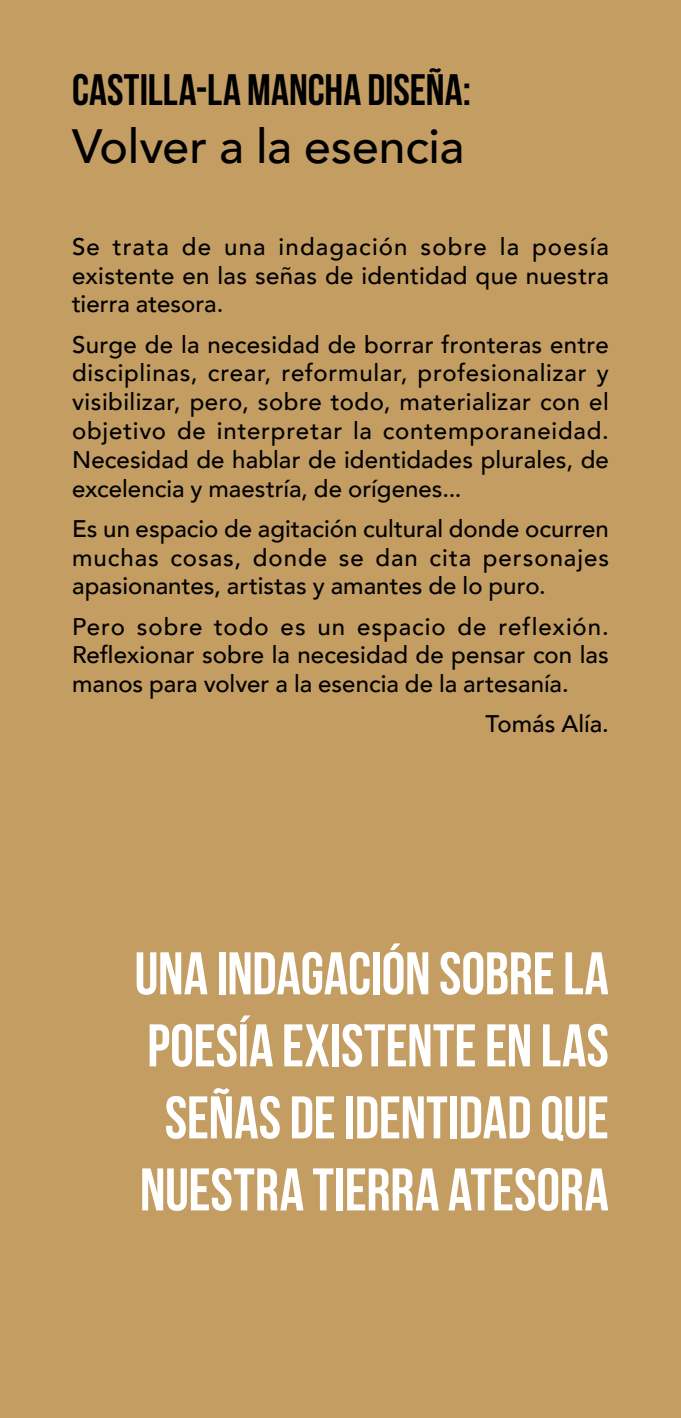
<style>
.page{position:relative;width:681px;height:1418px;background:#fff}
.page>*{position:absolute;margin:0;border:0;box-sizing:border-box;transform-origin:0 0}
.t1{font:700 60px/72px "Bebas Neue";letter-spacing:-.005em;color:#fff;text-align:center}
.t2{font:500 48px "Avenir";letter-spacing:-.005em;color:#000}
.t3{font:700 44px "Bebas Neue";color:#000}
.t4{font:500 24px/28.8px "Avenir";letter-spacing:.005em;color:#000;text-align:justify}
</style>
<div class="page">
<div style="left:0;top:0;width:680px;height:1417px;background:#c39d62"></div>
<h3 class="t3" style="left:72px;top:66px;width:400px">CASTILLA-LA MANCHA DISEÑA:</h3>
<h2 class="t2" style="left:72px;top:104px;width:393px">Volver a la esencia</h2>
<p class="t4" style="left:72px;top:231px;width:538px">Se trata de una indagación sobre la poesía existente en las señas de identidad que nuestra tierra atesora.</p>
<p class="t4" style="left:72px;top:328px;width:538px">Surge de la necesidad de borrar fronteras entre disciplinas, crear, reformular, profesionalizar y visibilizar, pero, sobre todo, materializar con el objetivo de interpretar la contemporaneidad.<br>Necesidad de hablar de identidades plurales, de excelencia y maestría, de orígenes...</p>
<p class="t4" style="left:72px;top:512px;width:538px">Es un espacio de agitación cultural donde ocurren muchas cosas, donde se dan cita personajes apasionantes, artistas y amantes de lo puro.</p>
<p class="t4" style="left:72px;top:610px;width:538px">Pero sobre todo es un espacio de reflexión.<br>Reflexionar sobre la necesidad de pensar con las manos para volver a la esencia de la artesanía.</p>
<p class="t4" style="left:485px;top:708px;width:125px">Tomás Alía.</p>
<h1 class="t1" style="left:134px;top:936px;width:475px">UNA INDAGACIÓN SOBRE LA<br>POESÍA EXISTENTE EN LAS<br>SEÑAS DE IDENTIDAD QUE<br>NUESTRA TIERRA ATESORA</h1>
</div>
